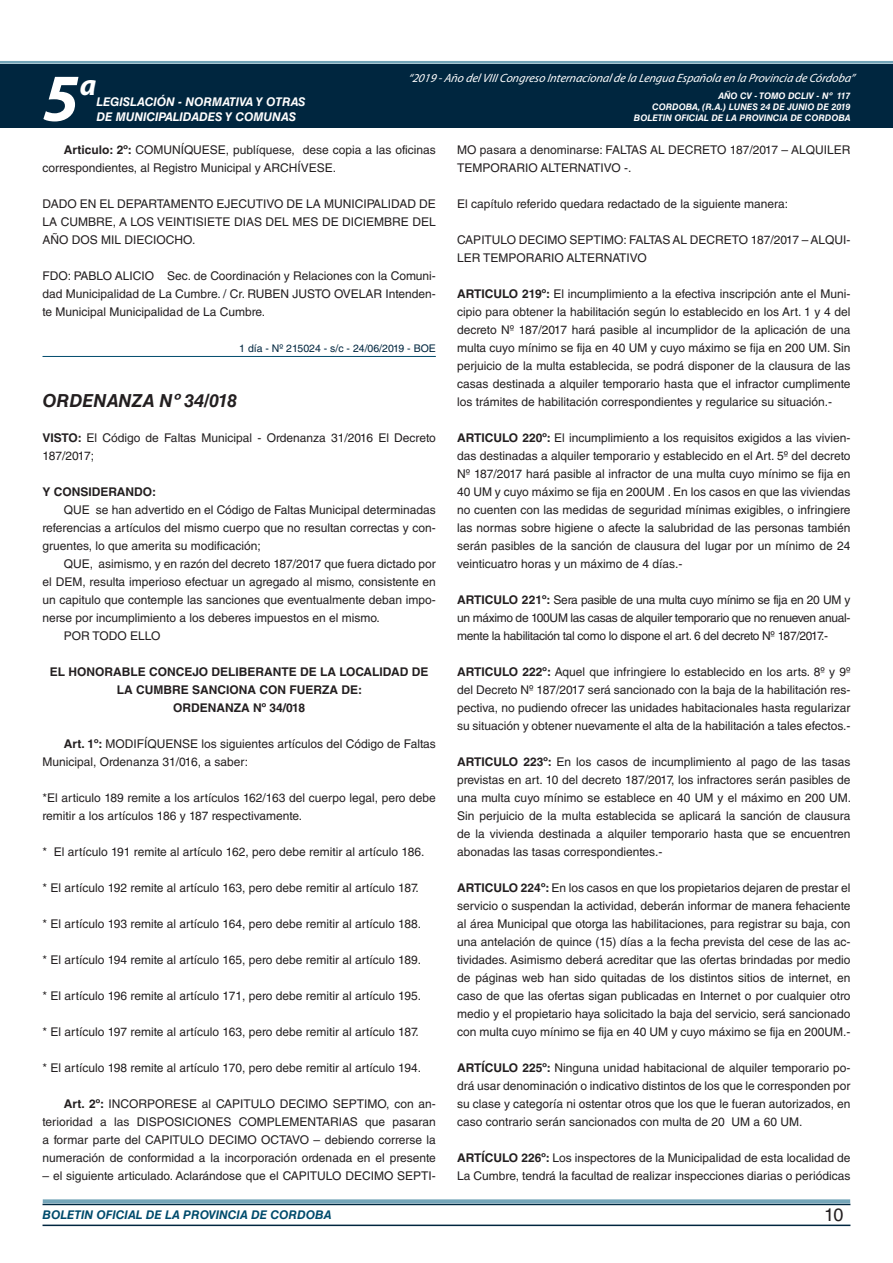
<style>
.page{position:relative;width:893px;height:1263px;background:#fff}
.page>*{position:absolute;margin:0;border:0;box-sizing:border-box;transform-origin:0 0}
.t1{font:italic 700 67.5px "Myriad Pro";color:#fff}
.t2{font:italic 700 30px "Myriad Pro";color:#fff}
.t3{font:italic 700 18px "Helvetica LT Std";color:#231f20}
.t4{font:18px "Helvetica LT Std";color:#231f20}
.t5{font:12px/18px "Helvetica LT Std";color:#231f20;text-align:justify}
.t6{font:700 12px/18px "Helvetica LT Std";color:#231f20;text-align:center}
.t7{font:italic 12px "Myriad Pro";color:#fff}
.t8{font:italic 700 12px "Helvetica LT Std";color:#fff}
.t9{font:italic 700 12px "Helvetica LT Std";color:#004b6c}
.t10{font:10.5px "Helvetica LT Std";color:#00263f}
.t11{font:italic 700 9px/10.8px "Helvetica LT Std";color:#fff;text-align:right}
.s1{font-weight:700}
</style>
<div class="page">
<div style="left:0;top:61px;width:893px;height:6px;background:#fff;opacity:.75"></div>
<div style="left:0;top:64px;width:893px;height:64px;background:#00263f"></div>
<hr style="left:43px;top:1224px;width:807px;height:2px;background:#00263f">
<div style="left:42px;top:1198px;width:809px;height:8px;background:#fff;opacity:.75"></div>
<hr style="left:43px;top:356px;width:393px;height:1px;background:#004b6c">
<h1 class="t1" style="left:43px;top:54px;width:38px">5</h1>
<h2 class="t2" style="left:80px;top:66px;width:18px">a</h2>
<p class="t8" style="left:96px;top:95px;width:211px">LEGISLACIÓN - NORMATIVA Y OTRAS</p>
<p class="t8" style="left:96px;top:109px;width:201px">DE MUNICIPALIDADES Y COMUNAS</p>
<p class="t7" style="left:408px;top:71px;width:448px">“2019 -Año delVIIICongreso Internacionalde la Lengua Esp añola en la Provincia de Córdoba”</p>
<p class="t11" style="left:634px;top:91px;width:218px">AÑO CV - TOMO DCLIV - Nº 117<br>CORDOBA, (R.A.) LUNES 24 DE JUNIO DE 2019<br>BOLETIN OFICIAL DE LA PROVINCIA DE CORDOBA</p>
<p class="t5" style="left:43px;top:141px;width:395px;text-indent:21px"><span class="s1">Articulo: 2º:</span> COMUNÍQUESE, publíquese, dese copia a las oficinas correspondientes, al Registro Municipal y ARCHÍVESE.</p>
<p class="t5" style="left:43px;top:195px;width:395px">DADO EN EL DEPARTAMENTO EJECUTIVO DE LA MUNICIPALIDAD DE LA CUMBRE, A LOS VEINTISIETE DIAS DEL MES DE DICIEMBRE DEL AÑO DOS MIL DIECIOCHO.</p>
<p class="t5" style="left:43px;top:267px;width:395px">FDO: PABLO ALICIO Sec. de Coordinación y Relaciones con la Comuni&shy;dad Municipalidad de La Cumbre. / Cr. RUBEN JUSTO OVELAR Intenden&shy;te Municipal Municipalidad de La Cumbre.</p>
<p class="t10" style="left:239px;top:342px;width:198px">1 día - Nº 215024 - s/c - 24/06/2019 - BOE</p>
<h3 class="t3" style="left:43px;top:390px;width:196px">ORDENANZA Nº 34/018</h3>
<p class="t5" style="left:43px;top:429px;width:395px"><span class="s1">VISTO:</span> El Código de Faltas Municipal - Ordenanza 31/2016 El Decreto<br>187/2017;</p>
<p class="t6" style="left:43px;top:482px;width:115px">Y CONSIDERANDO:</p>
<p class="t5" style="left:43px;top:501px;width:395px;text-indent:21px">QUE se han advertido en el Código de Faltas Municipal determinadas referencias a artículos del mismo cuerpo que no resultan correctas y con&shy;gruentes, lo que amerita su modificación;</p>
<p class="t5" style="left:64px;top:555px;width:374px">QUE, asimismo, y en razón del decreto 187/2017 que fuera dictado por</p>
<p class="t5" style="left:43px;top:573px;width:395px">el DEM, resulta imperioso efectuar un agregado al mismo, consistente en</p>
<p class="t5" style="left:43px;top:591px;width:395px">un capitulo que contemple las sanciones que eventualmente deban impo-</p>
<p class="t5" style="left:43px;top:609px;width:339px">nerse por incumplimiento a los deberes impuestos en el mismo.</p>
<p class="t5" style="left:64px;top:627px;width:98px">POR TODO ELLO</p>
<p class="t6" style="left:50px;top:662px;width:380px">EL HONORABLE CONCEJO DELIBERANTE DE LA LOCALIDAD DE<br>LA CUMBRE SANCIONA CON FUERZA DE:<br>ORDENANZA Nº 34/018</p>
<p class="t5" style="left:43px;top:735px;width:395px;text-indent:21px"><span class="s1">Art. 1º:</span> MODIFÍQUENSE los siguientes artículos del Código de Faltas<br>Municipal, Ordenanza 31/016, a saber:</p>
<p class="t5" style="left:43px;top:789px;width:395px">*El articulo 189 remite a los artículos 162/163 del cuerpo legal, pero debe remitir a los artículos 186 y 187 respectivamente.</p>
<p class="t5" style="left:43px;top:843px;width:383px">* El artículo 191 remite al artículo 162, pero debe remitir al artículo 186.</p>
<p class="t5" style="left:43px;top:879px;width:378px">* El artículo 192 remite al artículo 163, pero debe remitir al artículo 187.</p>
<p class="t5" style="left:43px;top:915px;width:380px">* El artículo 193 remite al artículo 164, pero debe remitir al artículo 188.</p>
<p class="t5" style="left:43px;top:951px;width:380px">* El artículo 194 remite al artículo 165, pero debe remitir al artículo 189.</p>
<p class="t5" style="left:43px;top:987px;width:380px">* El artículo 196 remite al artículo 171, pero debe remitir al artículo 195.</p>
<p class="t5" style="left:43px;top:1023px;width:378px">* El artículo 197 remite al artículo 163, pero debe remitir al artículo 187.</p>
<p class="t5" style="left:43px;top:1059px;width:380px">* El artículo 198 remite al artículo 170, pero debe remitir al artículo 194.</p>
<p class="t5" style="left:43px;top:1095px;width:395px;text-indent:21px"><span class="s1">Art. 2º:</span> INCORPORESE al CAPITULO DECIMO SEPTIMO, con an&shy;terioridad a las DISPOSICIONES COMPLEMENTARIAS que pasaran a formar parte del CAPITULO DECIMO OCTAVO – debiendo correrse la numeración de conformidad a la incorporación ordenada en el presente</p>
<p class="t5" style="left:43px;top:1167px;width:395px">– el siguiente articulado. Aclarándose que el CAPITULO DECIMO SEPTI-</p>
<p class="t5" style="left:457px;top:141px;width:395px">MO pasara a denominarse: FALTAS AL DECRETO 187/2017 – ALQUILER<br>TEMPORARIO ALTERNATIVO -.</p>
<p class="t5" style="left:457px;top:195px;width:332px">El capítulo referido quedara redactado de la siguiente manera:</p>
<p class="t5" style="left:457px;top:231px;width:395px">CAPITULO DECIMO SEPTIMO: FALTAS AL DECRETO 187/2017 – ALQUI-<br>LER TEMPORARIO ALTERNATIVO</p>
<p class="t5" style="left:457px;top:285px;width:395px"><span class="s1">ARTICULO 219º:</span> El incumplimiento a la efectiva inscripción ante el Muni&shy;cipio para obtener la habilitación según lo establecido en los Art. 1 y 4 del decreto Nº 187/2017 hará pasible al incumplidor de la aplicación de una multa cuyo mínimo se fija en 40 UM y cuyo máximo se fija en 200 UM. Sin perjuicio de la multa establecida, se podrá disponer de la clausura de las casas destinada a alquiler temporario hasta que el infractor cumplimente los trámites de habilitación correspondientes y regularice su situación.-</p>
<p class="t5" style="left:457px;top:429px;width:395px"><span class="s1">ARTICULO 220º:</span> El incumplimiento a los requisitos exigidos a las vivien&shy;das destinadas a alquiler temporario y establecido en el Art. 5º del decreto Nº 187/2017 hará pasible al infractor de una multa cuyo mínimo se fija en 40 UM y cuyo máximo se fija en 200UM . En los casos en que las viviendas no cuenten con las medidas de seguridad mínimas exigibles, o infringiere las normas sobre higiene o afecte la salubridad de las personas también serán pasibles de la sanción de clausura del lugar por un mínimo de 24 veinticuatro horas y un máximo de 4 días.-</p>
<p class="t5" style="left:457px;top:591px;width:395px"><span class="s1">ARTICULO 221º:</span> Sera pasible de una multa cuyo mínimo se fija en 20 UM y un máximo de 100UM las casas de alquiler temporario que no renueven anual&shy;mente la habilitación tal como lo dispone el art. 6 del decreto Nº 187/2017.-</p>
<p class="t5" style="left:457px;top:663px;width:395px"><span class="s1">ARTICULO 222º:</span> Aquel que infringiere lo establecido en los arts. 8º y 9º del Decreto Nº 187/2017 será sancionado con la baja de la habilitación res&shy;pectiva, no pudiendo ofrecer las unidades habitacionales hasta regularizar su situación y obtener nuevamente el alta de la habilitación a tales efectos.-</p>
<p class="t5" style="left:457px;top:753px;width:396px"><span class="s1">ARTICULO 223º:</span> En los casos de incumplimiento al pago de las tasas previstas en art. 10 del decreto 187/2017, los infractores serán pasibles de una multa cuyo mínimo se establece en 40 UM y el máximo en 200 UM.<br>Sin perjuicio de la multa establecida se aplicará la sanción de clausura de la vivienda destinada a alquiler temporario hasta que se encuentren abonadas las tasas correspondientes.-</p>
<p class="t5" style="left:457px;top:879px;width:395px"><span class="s1">ARTICULO 224º:</span> En los casos en que los propietarios dejaren de prestar el servicio o suspendan la actividad, deberán informar de manera fehaciente al área Municipal que otorga las habilitaciones, para registrar su baja, con una antelación de quince (15) días a la fecha prevista del cese de las ac&shy;tividades. Asimismo deberá acreditar que las ofertas brindadas por medio de páginas web han sido quitadas de los distintos sitios de internet, en caso de que las ofertas sigan publicadas en Internet o por cualquier otro medio y el propietario haya solicitado la baja del servicio, será sancionado con multa cuyo mínimo se fija en 40 UM y cuyo máximo se fija en 200UM.-</p>
<p class="t5" style="left:457px;top:1059px;width:395px"><span class="s1">ARTÍCULO 225º:</span> Ninguna unidad habitacional de alquiler temporario po&shy;drá usar denominación o indicativo distintos de los que le corresponden por su clase y categoría ni ostentar otros que los que le fueran autorizados, en caso contrario serán sancionados con multa de 20 UM a 60 UM.</p>
<p class="t5" style="left:457px;top:1149px;width:395px"><span class="s1">ARTÍCULO 226º:</span> Los inspectores de la Municipalidad de esta localidad de<br>La Cumbre, tendrá la facultad de realizar inspecciones diarias o periódicas</p>
<p class="t9" style="left:43px;top:1208px;width:290px">BOLETIN OFICIAL DE LA PROVINCIA DE CORDOBA</p>
<h3 class="t4" style="left:824px;top:1204px;width:21px">10</h3>
</div>
